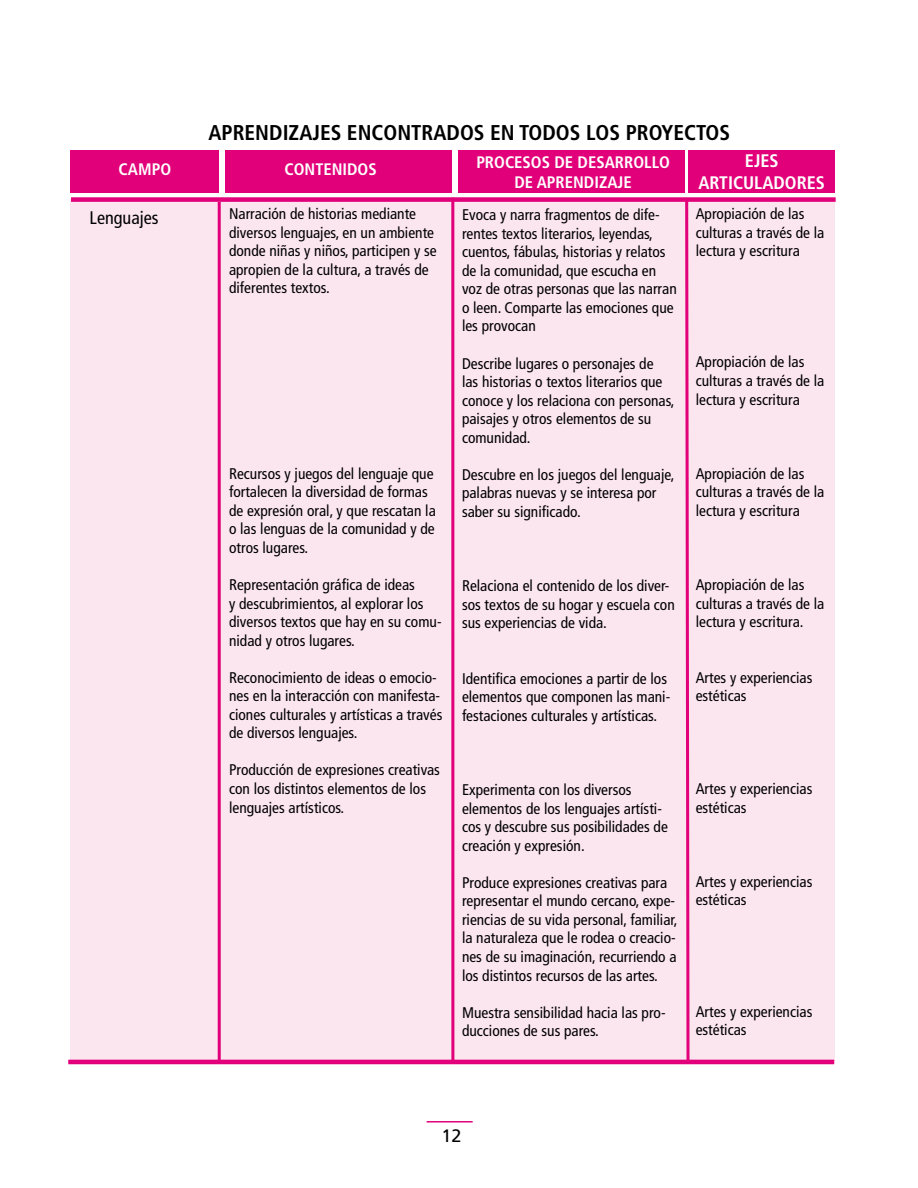
<style>
.page{position:relative;width:918px;height:1188px;background:#fff}
.page>*{position:absolute;margin:0;border:0;box-sizing:border-box;transform-origin:0 0}
.t1{font:700 condensed 21.45px "Frutiger";color:#000}
.t2{font:700 condensed 18.15px/21.8px "Frutiger";color:#fff;text-align:center}
.t3{font:condensed 18.15px "Frutiger";color:#000}
.t4{font:18px "Frutiger";color:#000}
.t5{font:700 condensed 16.65px/20px "Frutiger";color:#fff;text-align:center}
.t6{font:condensed 15.45px/18.6px "Frutiger";color:#000}
</style>
<div class="page">
<hr style="left:427px;top:1121px;width:46px;height:2px;background:#e2007a">
<div style="left:70px;top:199px;width:765px;height:862px;background:#fbe5ef"></div>
<hr style="left:218px;top:202px;width:3px;height:859px;background:#e2007a">
<hr style="left:451px;top:198px;width:3px;height:864px;background:#e2007a">
<hr style="left:68px;top:1060px;width:766px;height:4px;background:#e2007a">
<div style="left:71px;top:197px;width:765px;height:5px;background:#e2007a"></div>
<div style="left:70px;top:150px;width:149px;height:43px;background:#e2007a"></div>
<div style="left:225px;top:150px;width:227px;height:42px;background:#e2007a"></div>
<div style="left:689px;top:150px;width:146px;height:42px;background:#e2007a"></div>
<svg style="left:684px;top:197px;width:7px;height:868px"></svg>
<div style="left:458px;top:150px;width:227px;height:42px;background:#e2007a"></div>
<h1 class="t1" style="left:208px;top:120px;width:523px">APRENDIZAJES ENCONTRADOS EN TODOS LOS PROYECTOS</h1>
<p class="t5" style="left:119px;top:159px;width:54px">CAMPO</p>
<p class="t5" style="left:284px;top:159px;width:94px">CONTENIDOS</p>
<p class="t5" style="left:476px;top:152px;width:195px">PROCESOS DE DESARROLLO<br>DE APRENDIZAJE</p>
<p class="t6" style="left:462px;top:206px;width:216px">Evoca y narra fragmentos de dife&shy;rentes textos literarios, leyendas, cuentos, fábulas, historias y relatos de la comunidad, que escucha en voz de otras personas que las narran o leen. Comparte las emociones que les provocan</p>
<p class="t6" style="left:462px;top:354px;width:214px">Describe lugares o personajes de<br>las historias o textos literarios que conoce y los relaciona con personas, paisajes y otros elementos de su comunidad.</p>
<p class="t6" style="left:462px;top:465px;width:214px">Descubre en los juegos del lenguaje, palabras nuevas y se interesa por saber su significado.</p>
<p class="t6" style="left:229px;top:205px;width:209px">Narración de historias mediante diversos lenguajes, en un ambiente donde niñas y niños, participen y se apropien de la cultura, a través de diferentes textos.</p>
<p class="t3" style="left:90px;top:207px;width:70px">Lenguajes</p>
<p class="t6" style="left:229px;top:464px;width:208px">Recursos y juegos del lenguaje que fortalecen la diversidad de formas de expresión oral, y que rescatan la o las lenguas de la comunidad y de otros lugares.</p>
<p class="t6" style="left:229px;top:575px;width:214px">Representación gráfica de ideas<br>y descubrimientos, al explorar los diversos textos que hay en su comu&shy;nidad y otros lugares.</p>
<p class="t6" style="left:229px;top:668px;width:215px">Reconocimiento de ideas o emocio&shy;nes en la interacción con manifesta&shy;ciones culturales y artísticas a través de diversos lenguajes.</p>
<p class="t6" style="left:229px;top:761px;width:212px">Producción de expresiones creativas con los distintos elementos de los lenguajes artísticos.</p>
<p class="t6" style="left:462px;top:577px;width:214px">Relaciona el contenido de los diver&shy;sos textos de su hogar y escuela con sus experiencias de vida.</p>
<p class="t6" style="left:462px;top:669px;width:210px">Identifica emociones a partir de los elementos que componen las mani&shy;festaciones culturales y artísticas.</p>
<p class="t6" style="left:462px;top:781px;width:207px">Experimenta con los diversos elementos de los lenguajes artísti&shy;cos y descubre sus posibilidades de creación y expresión.</p>
<p class="t6" style="left:462px;top:873px;width:217px">Produce expresiones creativas para representar el mundo cercano, expe&shy;riencias de su vida personal, familiar, la naturaleza que le rodea o creacio&shy;nes de su imaginación, recurriendo a los distintos recursos de las artes.</p>
<p class="t6" style="left:462px;top:1003px;width:205px">Muestra sensibilidad hacia las pro&shy;ducciones de sus pares.</p>
<p class="t2" style="left:699px;top:150px;width:128px">EJES<br>ARTICULADORES</p>
<p class="t6" style="left:696px;top:205px;width:130px">Apropiación de las culturas a través de la lectura y escritura</p>
<p class="t6" style="left:696px;top:353px;width:130px">Apropiación de las culturas a través de la lectura y escritura</p>
<p class="t6" style="left:696px;top:464px;width:130px">Apropiación de las culturas a través de la lectura y escritura</p>
<p class="t6" style="left:696px;top:575px;width:130px">Apropiación de las culturas a través de la lectura y escritura.</p>
<p class="t6" style="left:696px;top:668px;width:118px">Artes y experiencias estéticas</p>
<p class="t6" style="left:696px;top:779px;width:118px">Artes y experiencias estéticas</p>
<p class="t6" style="left:696px;top:872px;width:118px">Artes y experiencias estéticas</p>
<p class="t6" style="left:696px;top:1002px;width:118px">Artes y experiencias estéticas</p>
<p class="t4" style="left:442px;top:1125px;width:22px">12</p>
</div>
